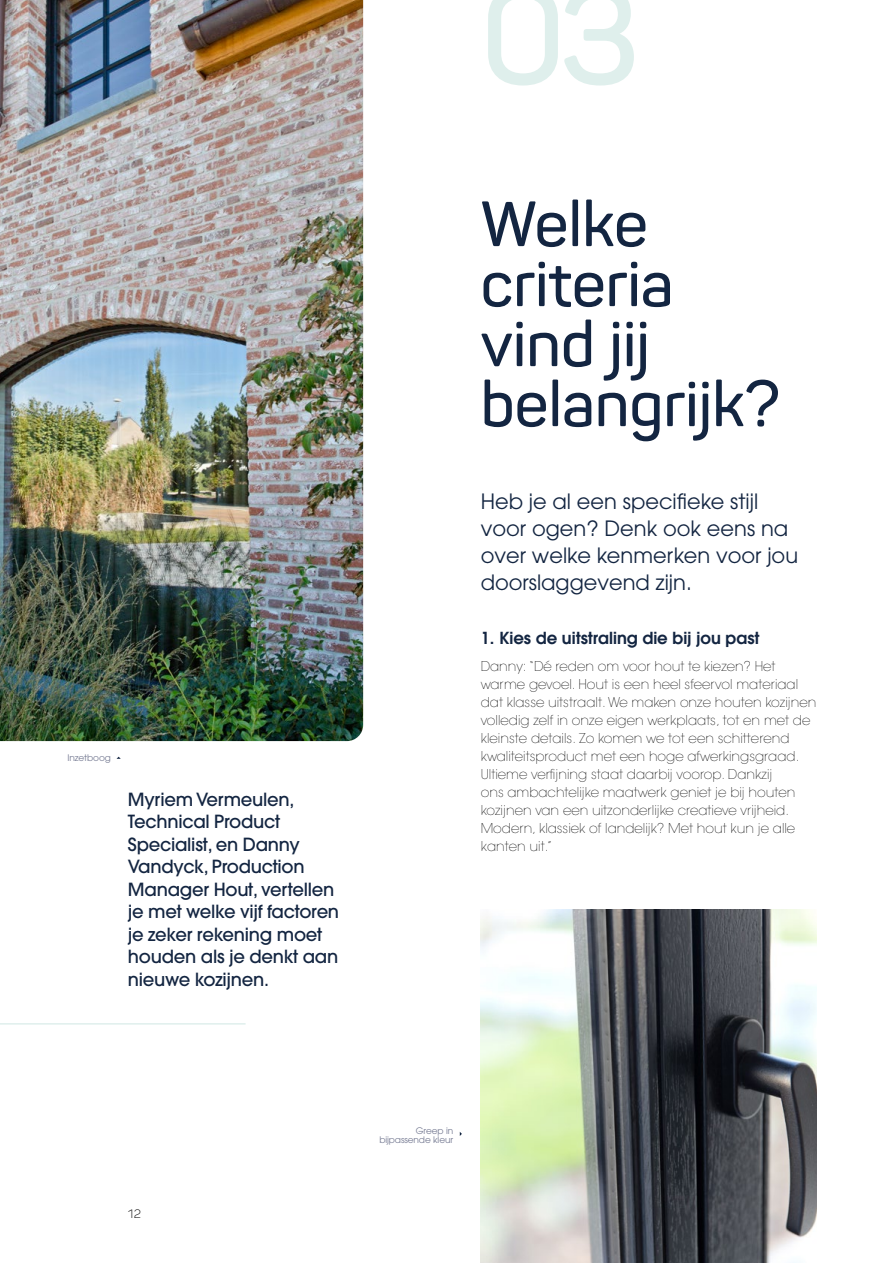
<style>
.page{position:relative;width:893px;height:1263px;background:#fff}
.page>*{position:absolute;margin:0;border:0;box-sizing:border-box;transform-origin:0 0}
.Title_1{font:600 134.4px "Panton";color:#dfefec}
.Title_1-2{font:600 63px/60px "Panton";color:#132541}
.Subtitle{font:21px/27px "ITC Avant Garde Pro";color:#132541}
.Inleiding{font:500 18px/22.5px "Avant Garde";letter-spacing:-.015em;color:#132541}
.Tussentitel{font:600 16.5px "Avant Garde LT";color:#132541}
.Body{font:200 13.5px/18px "Avant Garde LT";color:#000}
.t1{font:12px "Panton Trial Light";color:#000}
.Subtitle_2{font:9px/9px "ITC Avant Garde Pro";letter-spacing:-.01em;color:#757a92;text-align:right}
</style>
<div class="page">
<hr style="left:0;top:1023px;width:246px;height:1px;background:#dfefec">
<img style="left:0;top:0;width:363px;height:741px">
<img style="left:481px;top:909px;width:335px;height:354px">
<p class="Subtitle_2" style="left:67px;top:753px;width:45px">Inzetboog</p>
<p class="Inleiding" style="left:128px;top:788px;width:213px">Myriem Vermeulen,<br>Technical Product<br>Specialist, en Danny<br>Vandyck, Production<br>Manager Hout, vertellen je met welke vijf factoren je zeker rekening moet houden als je denkt aan nieuwe kozijnen.</p>
<p class="Title_1" style="left:481px;top:-47px;width:161px">03</p>
<p class="Title_1-2" style="left:481px;top:194px;width:301px">Welke criteria vind jij belangrijk?</p>
<p class="Subtitle" style="left:481px;top:487px;width:319px">Heb je al een specifieke stijl voor ogen? Denk ook eens na over welke kenmerken voor jou doorslaggevend zijn.</p>
<p class="Tussentitel" style="left:481px;top:627px;width:280px">1. Kies de uitstraling die bij jou past</p>
<p class="Body" style="left:481px;top:657px;width:337px">Danny: “Dé reden om voor hout te kiezen? Het warme gevoel. Hout is een heel sfeervol materiaal dat klasse uitstraalt. We maken onze houten kozijnen volledig zelf in onze eigen werkplaats, tot en met de kleinste details. Zo komen we tot een schitterend kwaliteitsproduct met een hoge afwerkingsgraad.<br>Ultieme verfijning staat daarbij voorop. Dankzij<br>ons ambachtelijke maatwerk geniet je bij houten kozijnen van een uitzonderlijke creatieve vrijheid.<br>Modern, klassiek of landelijk? Met hout kun je alle kanten uit.”</p>
<p class="t1" style="left:128px;top:1207px;width:15px">12</p>
<p class="Subtitle_2" style="left:379px;top:1126px;width:75px">Greep in bijpassende kleur</p>
</div>
